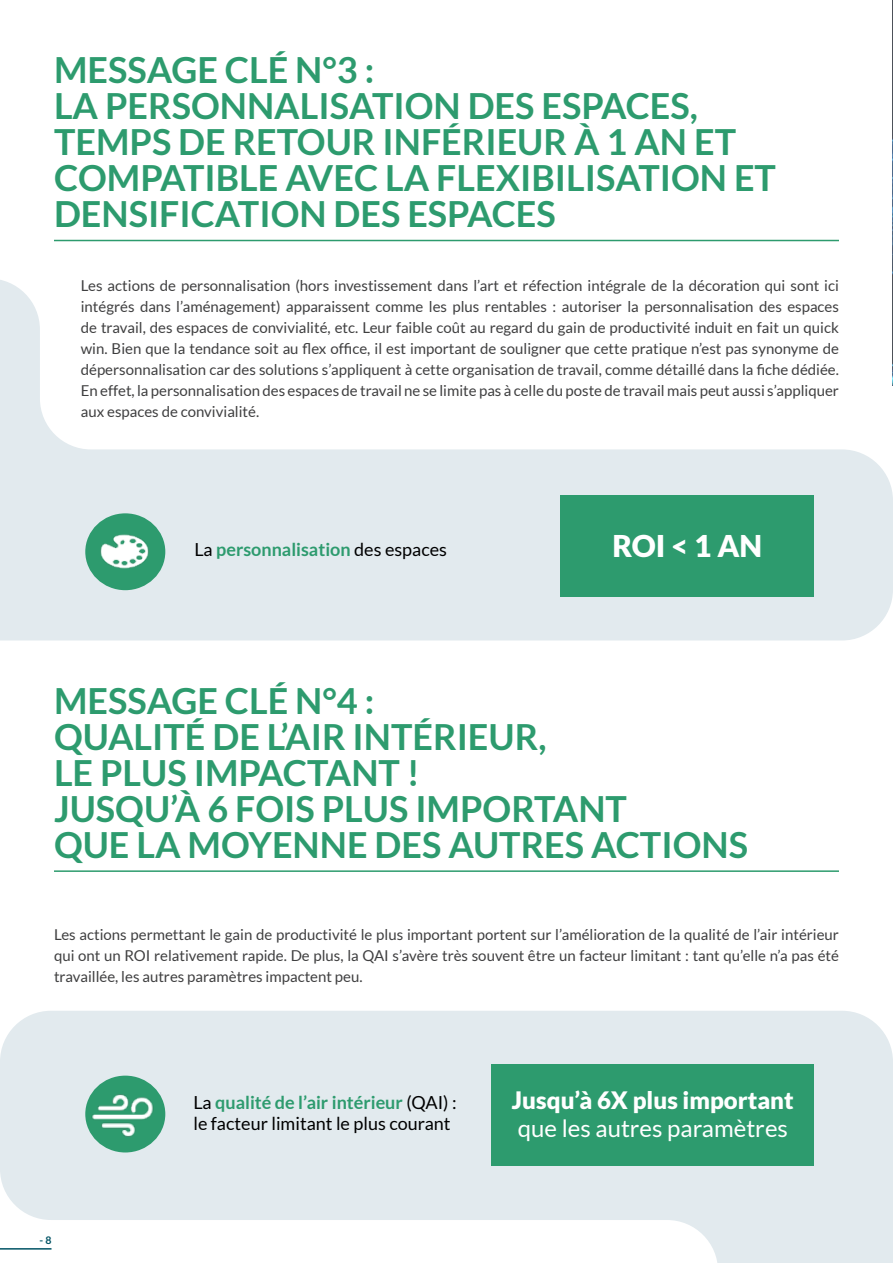
<style>
.page{position:relative;width:893px;height:1263px;background:#fff}
.page>*{position:absolute;margin:0;border:0;box-sizing:border-box;transform-origin:0 0}
.t1{font:700 36px/36px "Lato";color:#2d9b6e}
.t2{font:900 30px "Lato";color:#fff}
.t3{font:900 24px "Lato";color:#fff}
.t4{font:24px "Lato";color:#fff}
.t5{font:18px/21px "Lato";color:#000}
.t6{font:700 18px "Lato";color:#2d9b6e}
.t7{font:15px/21px "Lato";color:#3f3f40;text-align:justify}
.t8{font:700 10.5px "Lato";color:#005364}
.s1{font-weight:400;color:#000}
.s2{font-weight:700;color:#2d9b6e}
</style>
<div class="page">
<svg style="left:0;top:280px;width:893px;height:360px"></svg>
<svg style="left:0;top:1011px;width:893px;height:252px;fill:#e2eaee"></svg>
<hr style="left:54px;top:240px;width:785px;height:1px;background:#2d9b6e">
<hr style="left:54px;top:870px;width:785px;height:2px;background:#2d9b6e">
<hr style="left:892px;top:0;width:1px;height:386px;background:#000">
<div style="left:561px;top:496px;width:253px;height:101px;background:#2d9b6e"></div>
<div style="left:85px;top:513px;width:80px;height:77px;background:#2d9b6e;border-radius:50%"></div>
<img style="left:97px;top:524px;width:56px;height:56px">
<div style="left:491px;top:1064px;width:323px;height:102px;background:#2d9b6e"></div>
<div style="left:85px;top:1075px;width:80px;height:77px;background:#2d9b6e;border-radius:50%"></div>
<img style="left:88px;top:1082px;width:68px;height:67px">
<hr style="left:0;top:1248px;width:52px;height:1px;background:#005364">
<h1 class="t1" style="left:54px;top:51px;width:724px">MESSAGE CLÉ N°3 :<br>LA PERSONNALISATION DES ESPACES,<br>TEMPS DE RETOUR INFÉRIEUR À 1 AN ET<br>COMPATIBLE AVEC LA FLEXIBILISATION ET<br>DENSIFICATION DES ESPACES</h1>
<p class="t7" style="left:81px;top:274px;width:760px">Les actions de personnalisation (hors investissement dans l’art et réfection intégrale de la décoration qui sont ici intégrés dans l’aménagement) apparaissent comme les plus rentables : autoriser la personnalisation des espaces de travail, des espaces de convivialité, etc. Leur faible coût au regard du gain de productivité induit en fait un quick win. Bien que la tendance soit au flex office, il est important de souligner que cette pratique n’est pas synonyme de dépersonnalisation car des solutions s’appliquent à cette organisation de travail, comme détaillé dans la fiche dédiée.<br>En effet, la personnalisation des espaces de travail ne se limite pas à celle du poste de travail mais peut aussi s’appliquer aux espaces de convivialité.</p>
<p class="t6" style="left:194px;top:539px;width:254px"><span class="s1">La</span> personnalisation <span class="s1">des espaces</span></p>
<h2 class="t2" style="left:612px;top:528px;width:151px">ROI &lt; 1 AN</h2>
<h1 class="t1" style="left:54px;top:682px;width:695px">MESSAGE CLÉ N°4 :<br>QUALITÉ DE L’AIR INTÉRIEUR,<br>LE PLUS IMPACTANT !<br>JUSQU’À 6 FOIS PLUS IMPORTANT<br>QUE LA MOYENNE DES AUTRES ACTIONS</h1>
<p class="t7" style="left:54px;top:924px;width:786px">Les actions permettant le gain de productivité le plus important portent sur l’amélioration de la qualité de l’air intérieur qui ont un ROI relativement rapide. De plus, la QAI s’avère très souvent être un facteur limitant : tant qu’elle n’a pas été travaillée, les autres paramètres impactent peu.</p>
<p class="t8" style="left:40px;top:1234px;width:13px">- 8</p>
<p class="t5" style="left:193px;top:1092px;width:265px">La <span class="s2">qualité de l’air intérieur</span> (QAI) : le facteur limitant le plus courant</p>
<h3 class="t3" style="left:512px;top:1086px;width:283px">Jusqu’à 6X plus important</h3>
<h3 class="t4" style="left:518px;top:1115px;width:272px">que les autres paramètres</h3>
</div>
